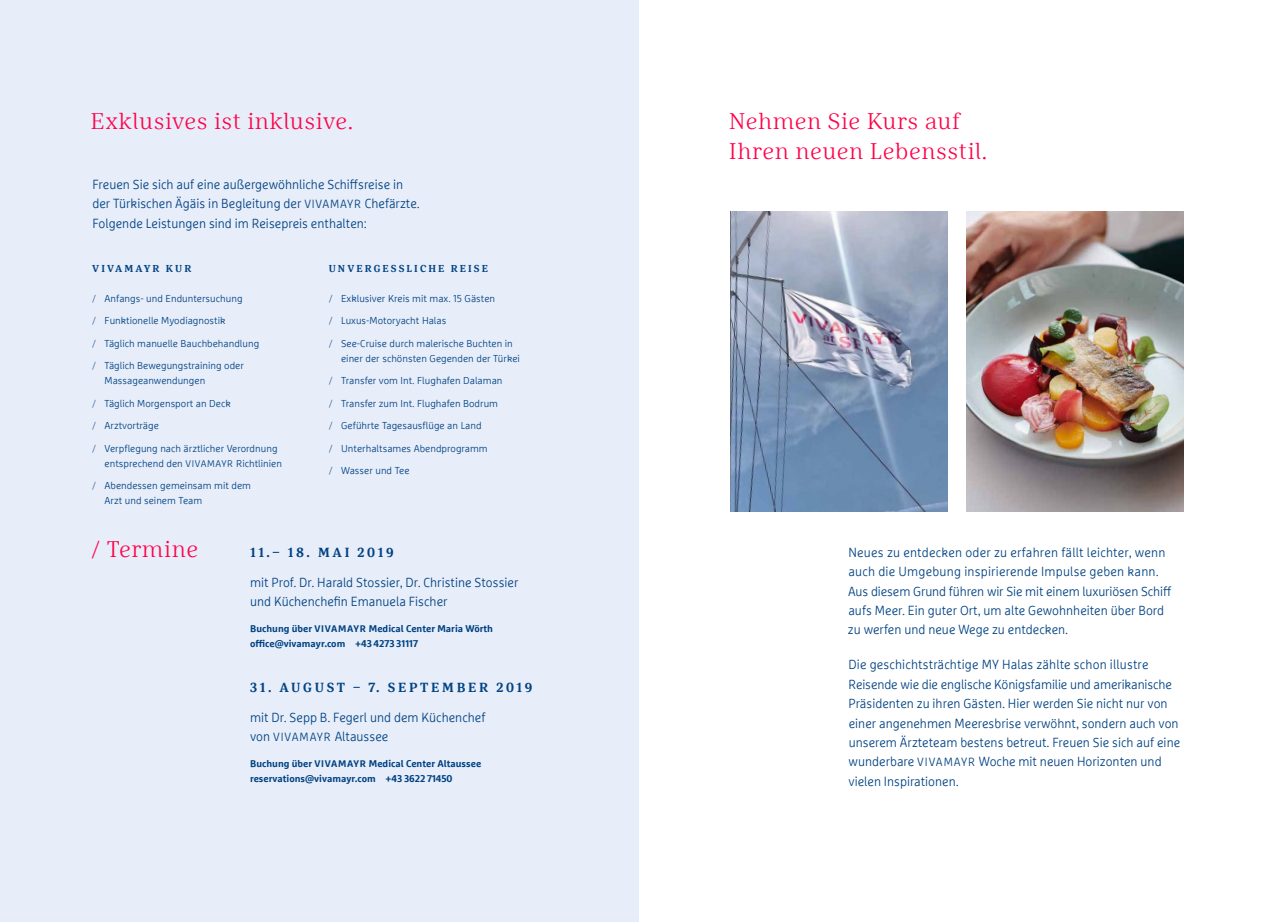
<style>
.page{position:relative;width:1276px;height:922px;background:#fff}
.page>*{position:absolute;margin:0;border:0;box-sizing:border-box;transform-origin:0 0}
.t1{font:300 22.5px/30px "Marselis Serif Pro";letter-spacing:.025em;color:#ff0047}
.t2{font:300 13.12px/19.4px "Marselis Pro";color:#004282;scale:.96 1}
.t3{font:700 13.12px "Marselis Serif Pro";letter-spacing:.21em;color:#004282}
.t4{font:300 10px/15px "Marselis Pro";color:#004282}
.t5{font:700 10px "Marselis Serif Pro";letter-spacing:.21em;color:#004282}
.t6{font:700 9.75px/15px "Marselis Pro";color:#004282}
.s1{font-size:11.75px}
.s2{font-family:"Marselis Serif Pro"}
.s3{font-size:9.5px}
</style>
<div class="page">
<div style="left:0;top:0;width:638px;height:921px;background:#e7edf9"></div>
<img style="left:730px;top:211px;width:217px;height:300px">
<img style="left:966px;top:211px;width:217px;height:300px">
<h1 class="t1" style="left:91px;top:106px;width:264px">Exklusives ist inklusive.</h1>
<p class="t2" style="left:92px;top:174px;width:342px">Freuen Sie sich auf eine außergewöhnliche Schiffsreise in der Türkischen Ägäis in Begleitung der <span class="s1">VIVAMAYR</span> Chefärzte.<br>Folgende Leistungen sind im Reisepreis enthalten:</p>
<p class="t5" style="left:92px;top:262px;width:101px">VIVAMAYR KUR</p>
<p class="t4" style="left:92px;top:290px;width:152px"><span class="s2">/</span> Anfangs- und Enduntersuchung</p>
<p class="t4" style="left:92px;top:313px;width:135px"><span class="s2">/</span> Funktionelle Myodiagnostik</p>
<p class="t4" style="left:92px;top:335px;width:169px"><span class="s2">/</span> Täglich manuelle Bauchbehandlung</p>
<p class="t4" style="left:105px;top:358px;width:141px;text-indent:-12px"><span class="s2">/</span> Täglich Bewegungstraining oder<br>Massageanwendungen</p>
<p class="t4" style="left:92px;top:395px;width:140px"><span class="s2">/</span> Täglich Morgensport an Deck</p>
<p class="t4" style="left:92px;top:418px;width:68px"><span class="s2">/</span> Arztvorträge</p>
<p class="t4" style="left:105px;top:440px;width:179px;text-indent:-12px"><span class="s2">/</span> Verpflegung nach ärztlicher Verordnung entsprechend den <span class="s3">VIVAMAYR</span> Richtlinien</p>
<p class="t4" style="left:105px;top:478px;width:148px;text-indent:-12px"><span class="s2">/</span> Abendessen gemeinsam mit dem<br>Arzt und seinem Team</p>
<p class="t5" style="left:329px;top:262px;width:161px">UNVERGESSLICHE REISE</p>
<p class="t4" style="left:329px;top:290px;width:168px"><span class="s2">/</span> Exklusiver Kreis mit max. 15 Gästen</p>
<p class="t4" style="left:329px;top:313px;width:119px"><span class="s2">/</span> Luxus-Motoryacht Halas</p>
<p class="t4" style="left:341px;top:335px;width:180px;text-indent:-12px"><span class="s2">/</span> See-Cruise durch malerische Buchten in einer der schönsten Gegenden der Türkei</p>
<p class="t4" style="left:329px;top:373px;width:175px"><span class="s2">/</span> Transfer vom Int. Flughafen Dalaman</p>
<p class="t4" style="left:329px;top:395px;width:171px"><span class="s2">/</span> Transfer zum Int. Flughafen Bodrum</p>
<p class="t4" style="left:329px;top:418px;width:154px"><span class="s2">/</span> Geführte Tagesausflüge an Land</p>
<p class="t4" style="left:329px;top:440px;width:160px"><span class="s2">/</span> Unterhaltsames Abendprogramm</p>
<p class="t4" style="left:329px;top:463px;width:82px"><span class="s2">/</span> Wasser und Tee</p>
<h1 class="t1" style="left:91px;top:533px;width:109px">/ Termine</h1>
<p class="t3" style="left:250px;top:544px;width:145px">11.– 18. MAI 2019</p>
<p class="t2" style="left:250px;top:572px;width:281px">mit Prof. Dr. Harald Stossier, Dr. Christine Stossier und Küchenchefin Emanuela Fischer</p>
<p class="t6" style="left:250px;top:620px;width:244px">Buchung über <span class="s3">VIVAMAYR</span> Medical Center Maria Wörth office@vivamayr.com +43 4273 31117</p>
<p class="t3" style="left:250px;top:679px;width:284px">31. AUGUST – 7. SEPTEMBER 2019</p>
<p class="t2" style="left:250px;top:707px;width:247px">mit Dr. Sepp B. Fegerl und dem Küchenchef von <span class="s1">VIVAMAYR</span> Altaussee</p>
<p class="t6" style="left:250px;top:755px;width:233px">Buchung über <span class="s3">VIVAMAYR</span> Medical Center Altaussee reservations@vivamayr.com +43 3622 71450</p>
<h1 class="t1" style="left:729px;top:106px;width:260px">Nehmen Sie Kurs auf<br>Ihren neuen Lebensstil.</h1>
<p class="t2" style="left:848px;top:542px;width:338px">Neues zu entdecken oder zu erfahren fällt leichter, wenn auch die Umgebung inspirierende Impulse geben kann.<br>Aus diesem Grund führen wir Sie mit einem luxuriösen Schiff aufs Meer. Ein guter Ort, um alte Gewohnheiten über Bord zu werfen und neue Wege zu entdecken.</p>
<p class="t2" style="left:848px;top:654px;width:347px">Die geschichtsträchtige MY Halas zählte schon illustre Reisende wie die englische Königsfamilie und amerikanische Präsidenten zu ihren Gästen. Hier werden Sie nicht nur von einer angenehmen Meeresbrise verwöhnt, sondern auch von unserem Ärzteteam bestens betreut. Freuen Sie sich auf eine wunderbare <span class="s1">VIVAMAYR</span> Woche mit neuen Horizonten und vielen Inspirationen.</p>
</div>
